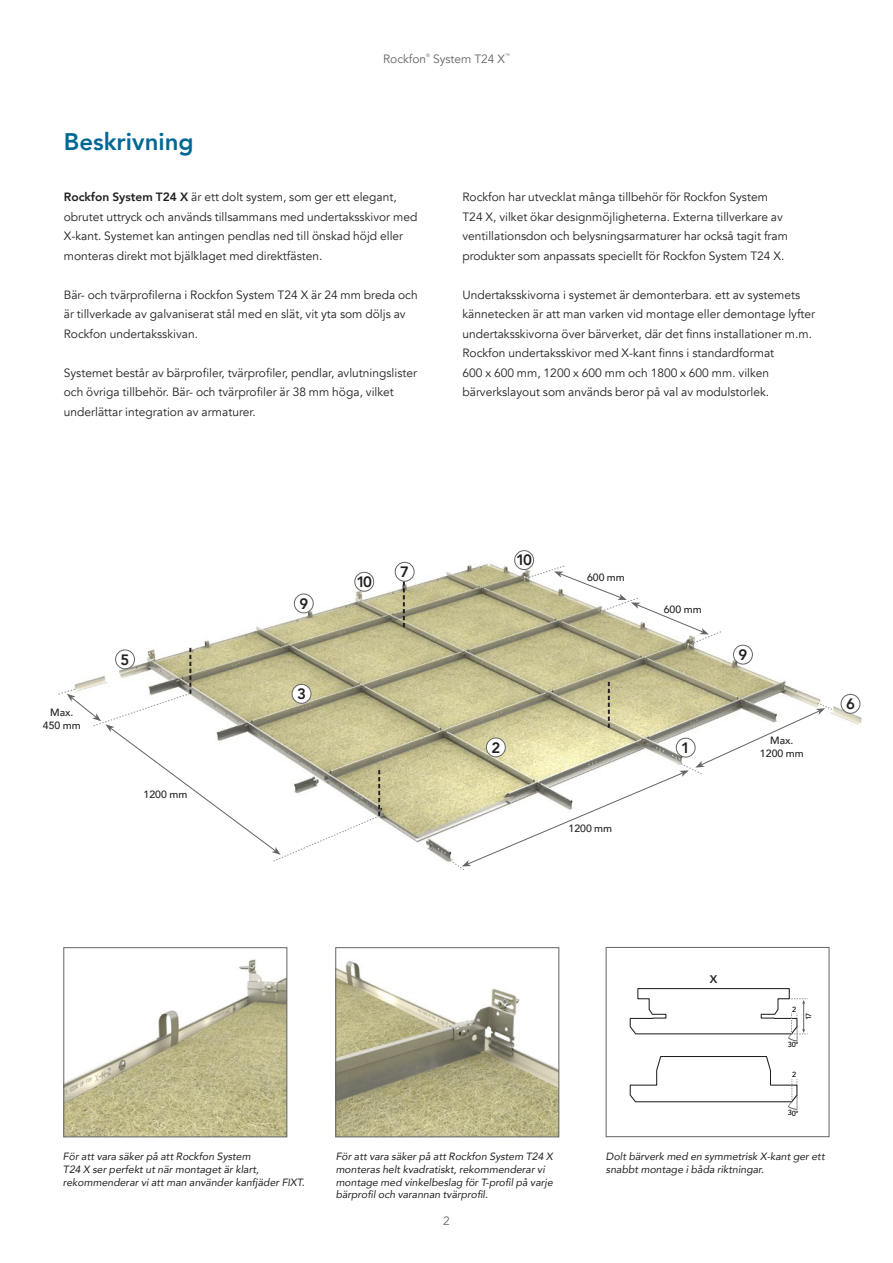
<style>
.page{position:relative;width:893px;height:1263px;background:#fff}
.page>*{position:absolute;margin:0;border:0;box-sizing:border-box;transform-origin:0 0}
.t1{font:800 24px "Avenir";color:#006893}
.t2{font:800 15px "Avenir";color:#231f20}
.t3{font:12px/19.5px "Avenir";color:#231f20}
.t4{font:12px "Avenir";color:#636466}
.t5{font:800 10.95px "Avenir";color:#231f20}
.t6{font:italic 10.5px/12.6px "Avenir";color:#231f20}
.t7{font:500 10.5px/12.6px "Avenir";color:#231f20;text-align:center}
.t8{font:500 7.35px "Avenir";color:#000}
.t9{font:4.8px "Avenir";color:#636466}
.s1{font-weight:800}
</style>
<div class="page">
<img style="left:189px;top:550px;width:673px;height:312px">
<svg style="left:630px;top:988px;width:178px;height:122px"></svg>
<div style="left:606px;top:947px;width:223px;height:190px;border:1px solid #636466"></div>
<img style="left:338px;top:961px;width:219px;height:174px">
<div style="left:336px;top:947px;width:223px;height:190px;border:1px solid #636466"></div>
<img style="left:66px;top:959px;width:219px;height:176px">
<div style="left:64px;top:947px;width:223px;height:190px;border:1px solid #636466"></div>
<svg style="left:403px;top:581px;width:2px;height:46px"></svg>
<div style="left:841px;top:694px;width:19px;height:19px;background:#fff;border-radius:50%"></div>
<div style="left:841px;top:694px;width:19px;height:19px;border:1px solid #636466;border-radius:50%"></div>
<div style="left:355px;top:572px;width:19px;height:19px;background:#fff;border-radius:50%"></div>
<div style="left:355px;top:572px;width:19px;height:19px;border:1px solid #636466;border-radius:50%"></div>
<div style="left:294px;top:594px;width:19px;height:19px;background:#fff;border-radius:50%"></div>
<div style="left:294px;top:594px;width:19px;height:19px;border:1px solid #636466;border-radius:50%"></div>
<div style="left:733px;top:645px;width:19px;height:19px;background:#fff;border-radius:50%"></div>
<div style="left:733px;top:645px;width:20px;height:19px;border:1px solid #636466;border-radius:50%"></div>
<div style="left:515px;top:551px;width:19px;height:18px;background:#fff;border-radius:50%"></div>
<div style="left:514px;top:550px;width:20px;height:20px;border:1px solid #636466;border-radius:50%"></div>
<div style="left:395px;top:562px;width:19px;height:19px;background:#fff;border-radius:50%"></div>
<div style="left:395px;top:562px;width:19px;height:19px;border:1px solid #636466;border-radius:50%"></div>
<svg style="left:58px;top:648px;width:322px;height:214px"></svg>
<svg style="left:450px;top:682px;width:382px;height:188px"></svg>
<svg style="left:529px;top:565px;width:193px;height:78px"></svg>
<p class="t4" style="left:383px;top:52px;width:45px">Rockfon</p>
<p class="t9" style="left:426px;top:53px;width:5px">®</p>
<p class="t4" style="left:433px;top:52px;width:74px">System T24 X</p>
<p class="t9" style="left:505px;top:53px;width:6px">™</p>
<h1 class="t1" style="left:64px;top:123px;width:131px">Beskrivning</h1>
<p class="t3" style="left:64px;top:188px;width:355px"><span class="s1">Rockfon System T24 X</span> är ett dolt system, som ger ett elegant, obrutet uttryck och används tillsammans med undertaksskivor med X-kant. Systemet kan antingen pendlas ned till önskad höjd eller monteras direkt mot bjälklaget med direktfästen.</p>
<p class="t3" style="left:64px;top:285px;width:355px">Bär- och tvärprofilerna i Rockfon System T24 X är 24 mm breda och är tillverkade av galvaniserat stål med en slät, vit yta som döljs av<br>Rockfon undertaksskivan.</p>
<p class="t3" style="left:64px;top:363px;width:355px">Systemet består av bärprofiler, tvärprofiler, pendlar, avlutningslister och övriga tillbehör. Bär- och tvärprofiler är 38 mm höga, vilket underlättar integration av armaturer.</p>
<p class="t3" style="left:462px;top:188px;width:327px">Rockfon har utvecklat många tillbehör för Rockfon System T24 X, vilket ökar designmöjligheterna. Externa tillverkare av ventillationsdon och belysningsarmaturer har också tagit fram produkter som anpassats speciellt för Rockfon System T24 X.</p>
<p class="t3" style="left:462px;top:285px;width:354px">Undertaksskivorna i systemet är demonterbara. ett av systemets kännetecken är att man varken vid montage eller demontage lyfter undertaksskivorna över bärverket, där det finns installationer m.m.<br>Rockfon undertaksskivor med X-kant finns i standardformat<br>600 x 600 mm, 1200 x 600 mm och 1800 x 600 mm. vilken bärverkslayout som används beror på val av modulstorlek.</p>
<p class="t7" style="left:43px;top:705px;width:39px">Max.<br>450 mm</p>
<p class="t2" style="left:121px;top:648px;width:10px">5</p>
<p class="t7" style="left:144px;top:787px;width:45px">1200 mm</p>
<p class="t2" style="left:299px;top:592px;width:10px">9</p>
<p class="t2" style="left:297px;top:682px;width:10px">3</p>
<p class="t2" style="left:356px;top:570px;width:17px">10</p>
<p class="t2" style="left:400px;top:560px;width:10px">7</p>
<p class="t2" style="left:516px;top:548px;width:17px">10</p>
<p class="t7" style="left:587px;top:570px;width:39px">600 mm</p>
<p class="t7" style="left:664px;top:602px;width:39px">600 mm</p>
<p class="t2" style="left:491px;top:736px;width:10px">2</p>
<p class="t2" style="left:681px;top:736px;width:10px">1</p>
<p class="t7" style="left:568px;top:821px;width:45px">1200 mm</p>
<p class="t2" style="left:738px;top:643px;width:10px">9</p>
<p class="t7" style="left:760px;top:733px;width:45px">Max.<br>1200 mm</p>
<p class="t2" style="left:846px;top:692px;width:10px">6</p>
<p class="t5" style="left:710px;top:971px;width:9px">X</p>
<p class="t8" style="left:792px;top:1002px;width:6px">2</p>
<p class="t8" style="left:802px;top:1020px;width:9px;rotate:-90deg">17</p>
<p class="t8" style="left:788px;top:1038px;width:12px">30°</p>
<p class="t8" style="left:792px;top:1068px;width:6px">2</p>
<p class="t8" style="left:788px;top:1106px;width:12px">30°</p>
<p class="t6" style="left:63px;top:1150px;width:243px">För att vara säker på att Rockfon System<br>T24 X ser perfekt ut när montaget är klart, rekommenderar vi att man använder kanfjäder FIXT.</p>
<p class="t6" style="left:606px;top:1150px;width:220px">Dolt bärverk med en symmetrisk X-kant ger ett snabbt montage i båda riktningar.</p>
<p class="t6" style="left:336px;top:1150px;width:219px">För att vara säker på att Rockfon System T24 X monteras helt kvadratiskt, rekommenderar vi montage med vinkelbeslag för T-profil på varje bärprofil och varannan tvärprofil.</p>
<p class="t4" style="left:443px;top:1213px;width:8px">2</p>
</div>
